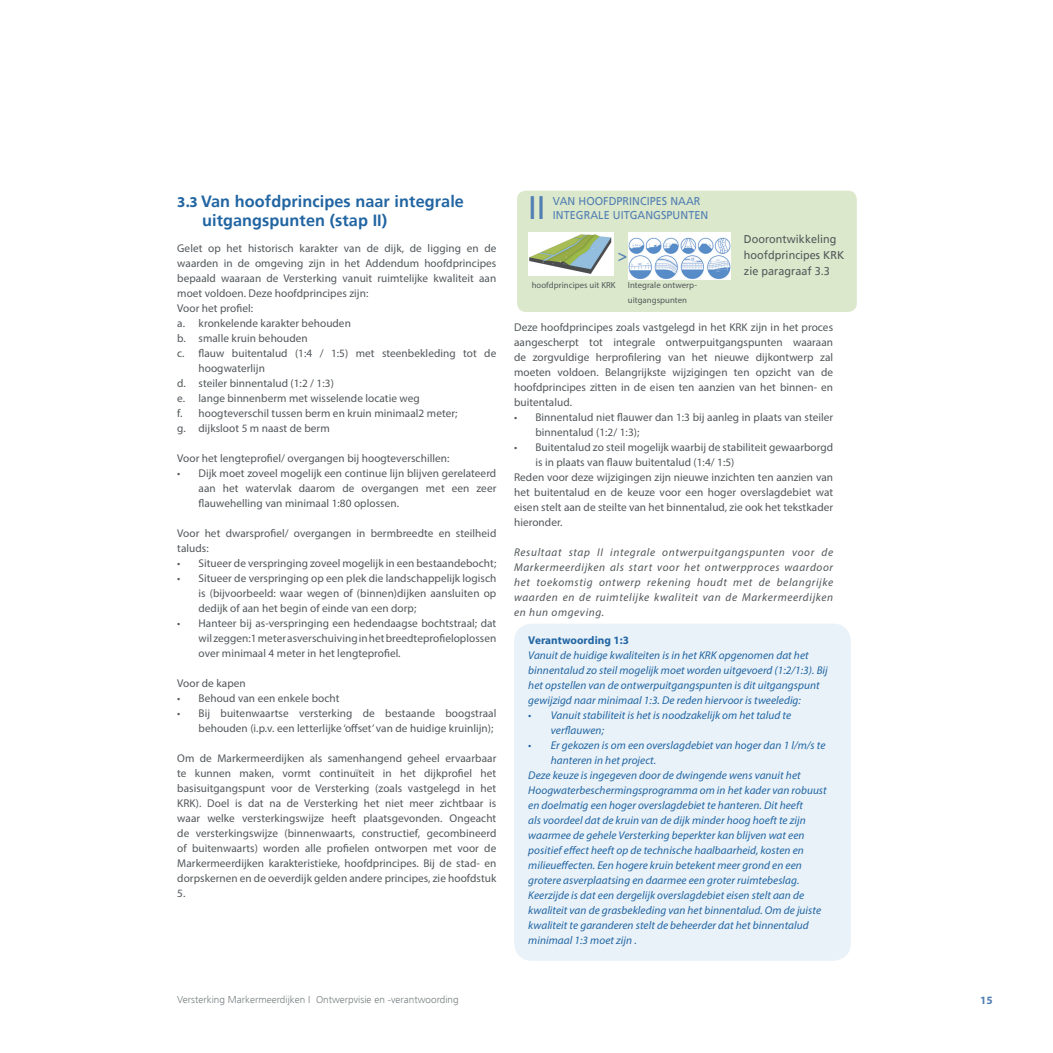
<style>
.page{position:relative;width:1053px;height:1053px;background:#fff}
.page>*{position:absolute;margin:0;border:0;box-sizing:border-box;transform-origin:0 0}
.nieuwe_kop{font:32.5px "Frutiger";color:#517eb3;scale:.96 1}
.t1{font:700 16.25px/18.8px "Frutiger";letter-spacing:.005em;color:#2165a2}
.nieuwe_kop-2{font:16.25px "Frutiger";color:#517eb3;scale:.96 1}
.Normal_Bullet{font:11.25px/15px "Myriad Pro";letter-spacing:.005em;color:#53575a;text-align:justify}
.Normal_italic{font:italic 11.25px/15px "Myriad Pro";letter-spacing:.005em;color:#2165a2}
.Normal_Italic{font:italic 11.25px/15px "Myriad Pro";letter-spacing:.055em;color:#53575a;text-align:justify}
.nieuwe_kop-3{font:11.25px "Frutiger";letter-spacing:.005em;color:#53575a;scale:.96 1}
.nieuwe_kop-4{font:11.25px/14px "Frutiger";letter-spacing:.005em;color:#517eb3;scale:.96 1}
.Normal_italic-2{font:700 11.25px "Myriad Pro";letter-spacing:.005em;color:#2165a2}
.t2{font:700 11.25px "Myriad Pro";color:#517eb3}
.t3{font:300 10px "Frutiger";color:#7b8083}
.t4{font:8.75px/15px "Myriad Pro";letter-spacing:.005em;color:#53575a}
.s1{font-family:"Myriad Pro";font-size:15px}
</style>
<div class="page">
<div style="left:514px;top:623px;width:336px;height:337px;background:#e9f2f9;border-radius:18px"></div>
<div style="left:517px;top:191px;width:339px;height:121px;background:#dce8cb;border-radius:9px"></div>
<img style="left:628px;top:232px;width:102px;height:47px">
<img style="left:528px;top:232px;width:86px;height:44px">
<p class="t1" style="left:202px;top:192px;width:263px;text-indent:-25px"><span class="s1">3.3</span> Van hoofdprincipes naar integrale uitgangspunten (stap II)</p>
<p class="Normal_Bullet" style="left:177px;top:240px;width:320px">Gelet op het historisch karakter van de dijk, de ligging en de waarden in de omgeving zijn in het Addendum hoofdprincipes bepaald waaraan de Versterking vanuit ruimtelijke kwaliteit aan moet voldoen. Deze hoofdprincipes zijn:</p>
<p class="Normal_Bullet" style="left:177px;top:300px;width:77px">Voor het profiel:</p>
<p class="Normal_Bullet" style="left:177px;top:315px;width:175px">a. kronkelende karakter behouden</p>
<p class="Normal_Bullet" style="left:177px;top:330px;width:132px">b. smalle kruin behouden</p>
<p class="Normal_Bullet" style="left:198px;top:345px;width:299px;text-indent:-21px">c. flauw buitentalud (1:4 / 1:5) met steenbekleding tot de hoogwaterlijn</p>
<p class="Normal_Bullet" style="left:177px;top:375px;width:158px">d. steiler binnentalud (1:2 / 1:3)</p>
<p class="Normal_Bullet" style="left:177px;top:390px;width:244px">e. lange binnenberm met wisselende locatie weg</p>
<p class="Normal_Bullet" style="left:177px;top:405px;width:282px">f. hoogteverschil tussen berm en kruin minimaal2 meter;</p>
<p class="Normal_Bullet" style="left:177px;top:420px;width:154px">g. dijksloot 5 m naast de berm</p>
<p class="Normal_Bullet" style="left:177px;top:450px;width:274px">Voor het lengteprofiel/ overgangen bij hoogteverschillen:</p>
<p class="Normal_Bullet" style="left:198px;top:465px;width:299px;text-indent:-21px">• Dijk moet zoveel mogelijk een continue lijn blijven gerelateerd aan het watervlak daarom de overgangen met een zeer flauwehelling van minimaal 1:80 oplossen.</p>
<p class="Normal_Bullet" style="left:177px;top:525px;width:320px">Voor het dwarsprofiel/ overgangen in bermbreedte en steilheid taluds:</p>
<p class="Normal_Bullet" style="left:177px;top:555px;width:320px">• Situeer de verspringing zoveel mogelijk in een bestaandebocht;</p>
<p class="Normal_Bullet" style="left:198px;top:570px;width:299px;text-indent:-21px">• Situeer de verspringing op een plek die landschappelijk logisch is (bijvoorbeeld: waar wegen of (binnen)dijken aansluiten op dedijk of aan het begin of einde van een dorp;</p>
<p class="Normal_Bullet" style="left:198px;top:615px;width:299px;text-indent:-21px">• Hanteer bij as-verspringing een hedendaagse bochtstraal; dat wil zeggen:1 meter asverschuiving in het breedteprofieloplossen over minimaal 4 meter in het lengteprofiel.</p>
<p class="Normal_Bullet" style="left:177px;top:675px;width:70px">Voor de kapen</p>
<p class="Normal_Bullet" style="left:177px;top:690px;width:164px">• Behoud van een enkele bocht</p>
<p class="Normal_Bullet" style="left:177px;top:705px;width:320px;text-align:right">• Bij buitenwaartse versterking de bestaande boogstraal behouden (i.p.v. een letterlijke ‘offset’ van de huidige kruinlijn);</p>
<p class="Normal_Bullet" style="left:177px;top:750px;width:320px">Om de Markermeerdijken als samenhangend geheel ervaarbaar te kunnen maken, vormt continuïteit in het dijkprofiel het basisuitgangspunt voor de Versterking (zoals vastgelegd in het KRK). Doel is dat na de Versterking het niet meer zichtbaar is waar welke versterkingswijze heeft plaatsgevonden. Ongeacht de versterkingswijze (binnenwaarts, constructief, gecombineerd of buitenwaarts) worden alle profielen ontworpen met voor de Markermeerdijken karakteristieke, hoofdprincipes. Bij de stad- en dorpskernen en de oeverdijk gelden andere principes, zie hoofdstuk 5.</p>
<p class="nieuwe_kop" style="left:528px;top:188px;width:20px">II</p>
<p class="nieuwe_kop-4" style="left:553px;top:194px;width:163px">VAN HOOFDPRINCIPES NAAR<br>INTEGRALE UITGANGSPUNTEN</p>
<p class="nieuwe_kop-2" style="left:617px;top:245px;width:11px">&gt;</p>
<p class="t4" style="left:531px;top:277px;width:86px">hoofdprincipes uit KRK</p>
<p class="t4" style="left:627px;top:277px;width:70px">Integrale ontwerp&shy;uitgangspunten</p>
<p class="nieuwe_kop-3" style="left:743px;top:233px;width:98px">Doorontwikkeling</p>
<p class="nieuwe_kop-3" style="left:743px;top:248px;width:106px">hoofdprincipes KRK</p>
<p class="nieuwe_kop-3" style="left:743px;top:264px;width:91px">zie paragraaf 3.3</p>
<p class="Normal_Bullet" style="left:514px;top:319px;width:320px">Deze hoofdprincipes zoals vastgelegd in het KRK zijn in het proces aangescherpt tot integrale ontwerpuitgangspunten waaraan de zorgvuldige herprofilering van het nieuwe dijkontwerp zal moeten voldoen. Belangrijkste wijzigingen ten opzicht van de hoofdprincipes zitten in de eisen ten aanzien van het binnen- en buitentalud.</p>
<p class="Normal_Bullet" style="left:535px;top:409px;width:299px;text-indent:-21px">• Binnentalud niet flauwer dan 1:3 bij aanleg in plaats van steiler binnentalud (1:2/ 1:3);</p>
<p class="Normal_Bullet" style="left:535px;top:439px;width:299px;text-indent:-21px">• Buitentalud zo steil mogelijk waarbij de stabiliteit gewaarborgd is in plaats van flauw buitentalud (1:4/ 1:5)</p>
<p class="Normal_Bullet" style="left:514px;top:469px;width:320px">Reden voor deze wijzigingen zijn nieuwe inzichten ten aanzien van het buitentalud en de keuze voor een hoger overslagdebiet wat eisen stelt aan de steilte van het binnentalud, zie ook het tekstkader hieronder.</p>
<p class="Normal_Italic" style="left:514px;top:544px;width:320px">Resultaat stap II integrale ontwerpuitgangspunten voor de Markermeerdijken als start voor het ontwerpproces waardoor het toekomstig ontwerp rekening houdt met de belangrijke waarden en de ruimtelijke kwaliteit van de Markermeerdijken en hun omgeving.</p>
<p class="Normal_italic-2" style="left:528px;top:633px;width:102px">Verantwoording 1:3</p>
<p class="Normal_italic" style="left:528px;top:647px;width:301px">Vanuit de huidige kwaliteiten is in het KRK opgenomen dat het binnentalud zo steil mogelijk moet worden uitgevoerd (1:2/1:3). Bij het opstellen van de ontwerpuitgangspunten is dit uitgangspunt gewijzigd naar minimaal 1:3. De reden hiervoor is tweeledig:</p>
<p class="Normal_italic" style="left:550px;top:707px;width:242px;text-indent:-22px">• Vanuit stabiliteit is het is noodzakelijk om het talud te verflauwen;</p>
<p class="Normal_italic" style="left:550px;top:737px;width:276px;text-indent:-22px">• Er gekozen is om een overslagdebiet van hoger dan 1 l/m/s te hanteren in het project.</p>
<p class="Normal_italic" style="left:528px;top:767px;width:300px">Deze keuze is ingegeven door de dwingende wens vanuit het Hoogwaterbeschermingsprogramma om in het kader van robuust en doelmatig een hoger overslagdebiet te hanteren. Dit heeft<br>als voordeel dat de kruin van de dijk minder hoog hoeft te zijn waarmee de gehele Versterking beperkter kan blijven wat een positief effect heeft op de technische haalbaarheid, kosten en milieueffecten. Een hogere kruin betekent meer grond en een grotere asverplaatsing en daarmee een groter ruimtebeslag.<br>Keerzijde is dat een dergelijk overslagdebiet eisen stelt aan de kwaliteit van de grasbekleding van het binnentalud. Om de juiste kwaliteit te garanderen stelt de beheerder dat het binnentalud minimaal 1:3 moet zijn .</p>
<p class="t3" style="left:177px;top:993px;width:283px">Versterking Markermeerdijken I Ontwerpvisie en -verantwoording</p>
<p class="t2" style="left:980px;top:992px;width:14px">15</p>
</div>
